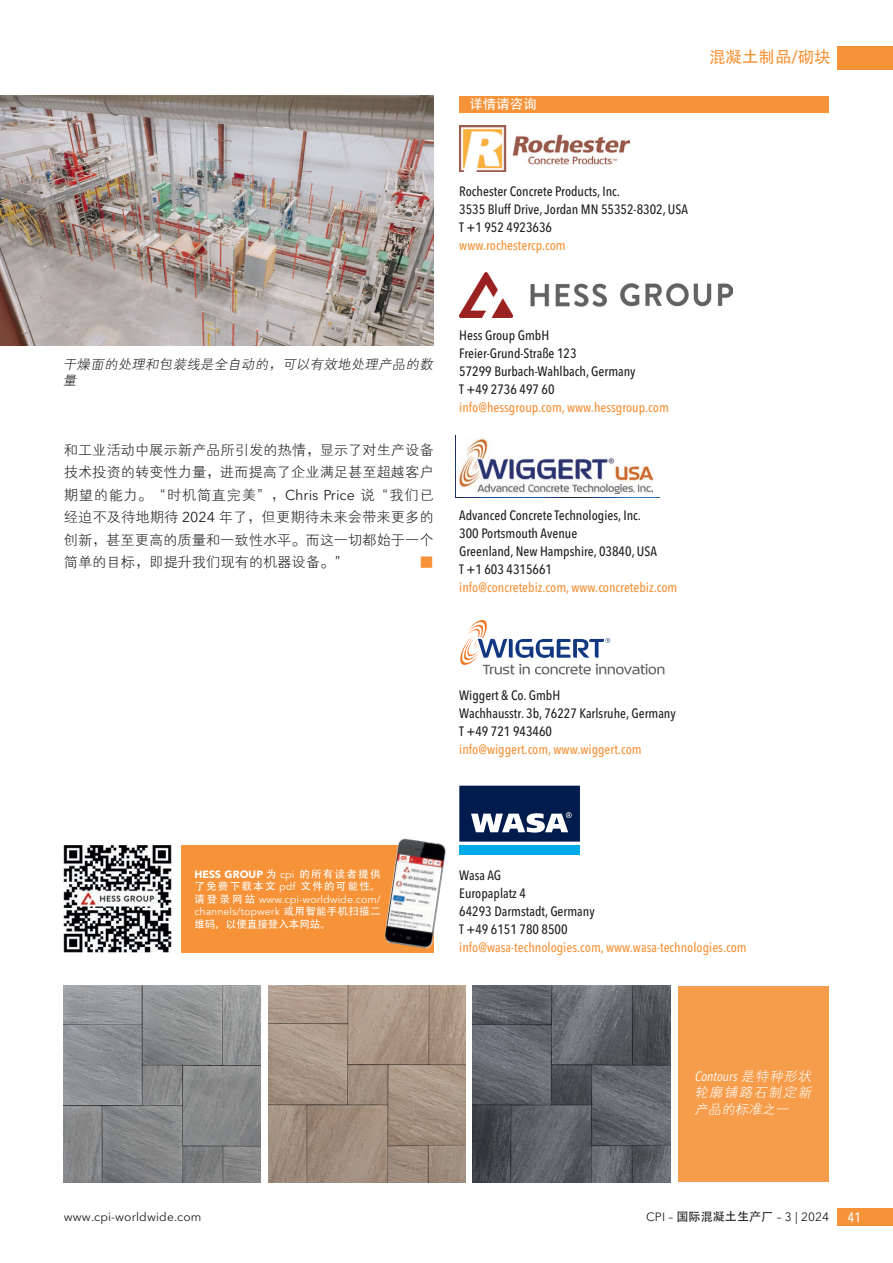
<style>
.page{position:relative;width:893px;height:1263px;background:#fff}
.page>*{position:absolute;margin:0;border:0;box-sizing:border-box;transform-origin:0 0}
.t1{font:16.5px "Adobe Heiti Std";color:#f79438}
.t2{font:14.25px/22.5px "FZXH1 JW GB1 0";color:#231f20;text-align:justify}
.t3{font:14.25px "FZXH1 JW GB1 0";color:#f69238}
.t4{font:500 condensed 13.5px/18px "Avenir Next LT Pro";color:#231f20}
.t5{font:500 condensed 13.5px "Avenir Next LT Pro";color:#f69238}
.t6{font:italic 13.5px/16.2px "FZXH1 JW GB1 0";color:#231f20}
.t7{font:italic 13.5px/16.2px "FZXH1 JW GB1 0";color:#fff}
.t8{font:italic condensed 13.5px "Avenir Next LT Pro";color:#fff}
.t9{font:13.5px "Adobe Heiti Std";color:#fff}
.t10{font:500 condensed 13.5px "Avenir Next LT Pro";color:#fff}
.t11{font:12px "Avenir Next LT Pro";letter-spacing:.01em;color:#231f20}
.t12{font:10.5px/12.6px "Avenir Next LT Pro";color:#fff}
.t13{font:700 10.5px "Avenir Next LT Pro";color:#fff}
.t14{font:10.5px "Adobe Heiti Std";letter-spacing:.125em;color:#fff}
.t15{font:10.5px "Adobe Heiti Std";color:#fff}
.s1{font-family:"Avenir Next LT Pro"}
.s2{font-family:"Adobe Heiti Std";font-weight:400}
.s3{font-weight:400}
.s4{font-family:"Adobe Heiti Std"}
.s5{font-family:"FZXH1 JW GB1 0";font-stretch:normal}
</style>
<div class="page">
<div style="left:459px;top:96px;width:370px;height:17px;background:#f69238"></div>
<div style="left:678px;top:986px;width:151px;height:196px;background:#f69d4c"></div>
<img style="left:460px;top:125px;width:169px;height:46px">
<img style="left:459px;top:272px;width:274px;height:45px">
<div style="left:181px;top:845px;width:253px;height:107px;background:#f69238"></div>
<img style="left:64px;top:845px;width:107px;height:107px">
<img style="left:384px;top:838px;width:62px;height:111px">
<div style="left:459px;top:786px;width:121px;height:56px;background:#001c4c"></div>
<div style="left:459px;top:845px;width:121px;height:10px;background:#00abe7"></div>
<svg style="left:471px;top:812px;width:101px;height:20px"></svg>
<img style="left:0;top:96px;width:434px;height:250px">
<img style="left:64px;top:985px;width:197px;height:197px">
<img style="left:268px;top:985px;width:197px;height:197px">
<img style="left:473px;top:985px;width:197px;height:197px">
<img style="left:459px;top:439px;width:193px;height:54px">
<svg style="left:460px;top:620px;width:204px;height:55px"></svg>
<div style="left:838px;top:1208px;width:55px;height:18px;background:#f69238"></div>
<div style="left:838px;top:47px;width:55px;height:23px;background:#f69238"></div>
<p class="t9" style="left:469px;top:96px;width:69px">详情请咨询</p>
<p class="t1" style="left:709px;top:47px;width:123px">混凝土制品/砌块</p>
<p class="t4" style="left:459px;top:182px;width:230px">Rochester Concrete Products, Inc.<br>3535 Bluff Drive, Jordan MN 55352-8302, USA<br>T +1 952 4923636</p>
<p class="t5" style="left:459px;top:237px;width:108px">www.rochestercp.com</p>
<p class="t6" style="left:63px;top:356px;width:374px">干燥面的处理和包装线是全自动的，可以有效地处理产品的数量</p>
<p class="t2" style="left:64px;top:439px;width:371px">和工业活动中展示新产品所引发的热情，显示了对生产设备技术投资的转变性力量，进而提高了企业满足甚至超越客户期望的能力。“时机简直完美”，<span class="s1">Chris Price</span> 说“我们已经迫不及待地期待 <span class="s1">2024</span> 年了，但更期待未来会带来更多的创新，甚至更高的质量和一致性水平。而这一切都始于一个简单的目标，即提升我们现有的机器设备。”</p>
<p class="t3" style="left:419px;top:554px;width:16px">■</p>
<p class="t4" style="left:459px;top:326px;width:178px">Hess Group GmbH<br>Freier-Grund-Straße 123<br>57299 Burbach-Wahlbach, Germany<br>T +49 2736 497 60</p>
<p class="t5" style="left:459px;top:399px;width:211px">info@hessgroup.com, www.hessgroup.com</p>
<p class="t4" style="left:459px;top:506px;width:199px">Advanced Concrete Technologies, Inc.<br>300 Portsmouth Avenue<br>Greenland, New Hampshire, 03840, USA<br>T +1 603 4315661</p>
<p class="t5" style="left:459px;top:579px;width:220px">info@concretebiz.com, www.concretebiz.com</p>
<p class="t4" style="left:459px;top:686px;width:218px">Wiggert &amp; Co. GmbH<br>Wachhausstr. 3b, 76227 Karlsruhe, Germany<br>T +49 721 943460</p>
<p class="t5" style="left:459px;top:741px;width:184px">info@wiggert.com, www.wiggert.com</p>
<p class="t13" style="left:194px;top:867px;width:188px">HESS GROUP <span class="s2">为</span> <span class="s3">cpi</span> <span class="s2">的所有读者提供</span></p>
<p class="t14" style="left:194px;top:880px;width:188px">了免费下载本文 <span class="s1">pdf</span> 文件的可能性。</p>
<p class="t12" style="left:194px;top:893px;width:188px"><span class="s4">请登录网站</span> www.cpi-worldwide.com/ channels/topwerk <span class="s4">或用智能手机扫描二</span></p>
<p class="t15" style="left:194px;top:918px;width:138px">维码，以便直接登入本网站。</p>
<p class="t4" style="left:459px;top:866px;width:137px">Wasa AG<br>Europaplatz 4<br>64293 Darmstadt, Germany<br>T +49 6151 780 8500</p>
<p class="t5" style="left:459px;top:939px;width:289px">info@wasa-technologies.com, www.wasa-technologies.com</p>
<p class="t8" style="left:694px;top:1068px;width:121px">Contours <span class="s5">是特种形状</span></p>
<p class="t7" style="left:694px;top:1085px;width:121px">轮廓铺路石制定新产品的标准之一</p>
<p class="t11" style="left:64px;top:1210px;width:139px">www.cpi-worldwide.com</p>
<p class="t11" style="left:646px;top:1210px;width:184px">CPI – <span class="s4">国际混凝土生产厂</span> – 3 | 2024</p>
<p class="t10" style="left:848px;top:1209px;width:15px">41</p>
</div>
